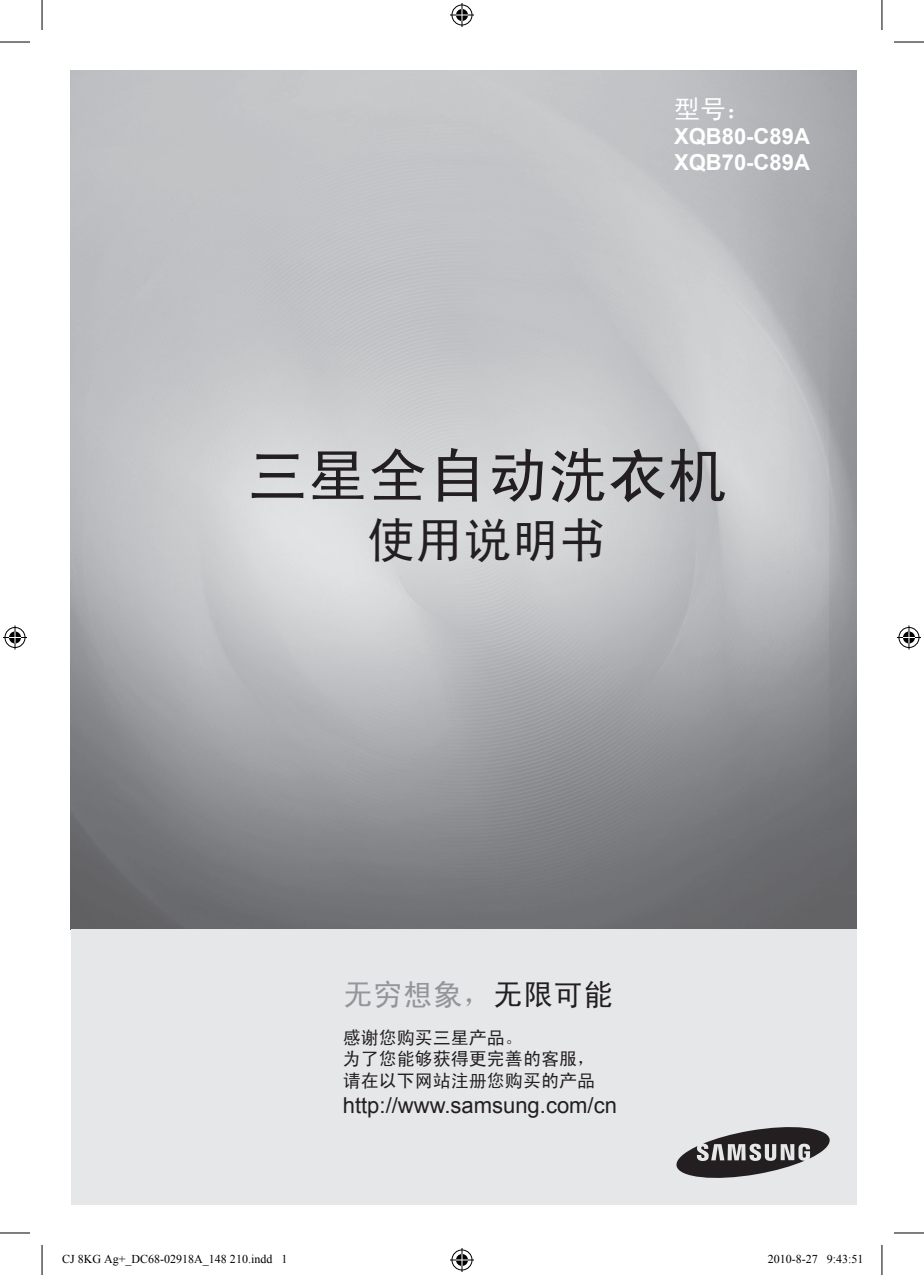
<style>
.page{position:relative;width:924px;height:1275px;background:#fff}
.page>*{position:absolute;margin:0;border:0;box-sizing:border-box;transform-origin:0 0}
.t1{font:60px "Sim Hei";color:#231f20}
.t2{font:48px "Sim Hei";color:#231f20}
.t3{font:30px "Sim Hei";color:#939598}
.t4{font:26px "Sim Hei";color:#fff}
.t5{font:22px "Arial";color:#231f20}
.t6{font:700 22px/26.4px "Arial";color:#fff}
.t7{font:18px/21.6px "Sim Hei";color:#231f20}
.t8{font:12px "Times New Roman";color:#000}
.s1{color:#231f20}
</style>
<div class="page">
<img style="left:71px;top:70px;width:784px;height:859px">
<div style="left:71px;top:929px;width:784px;height:275px;background:#e6e7e9"></div>
<svg style="left:676px;top:1127px;width:154px;height:51px"></svg>
<hr style="left:0;top:42px;width:30px;height:1px;background:#000">
<hr style="left:893px;top:42px;width:30px;height:1px;background:#000">
<hr style="left:0;top:1232px;width:30px;height:1px;background:#000">
<hr style="left:893px;top:1232px;width:30px;height:1px;background:#000">
<hr style="left:42px;top:0;width:1px;height:30px;background:#000">
<hr style="left:42px;top:1245px;width:1px;height:30px;background:#000">
<hr style="left:881px;top:0;width:1px;height:30px;background:#000">
<hr style="left:881px;top:1245px;width:1px;height:30px;background:#000">
<svg style="left:450px;top:3px;width:24px;height:24px"></svg>
<svg style="left:450px;top:1248px;width:24px;height:24px"></svg>
<svg style="left:3px;top:625px;width:24px;height:24px"></svg>
<svg style="left:897px;top:625px;width:23px;height:24px"></svg>
<h3 class="t4" style="left:673px;top:95px;width:79px">型号：</h3>
<h3 class="t6" style="left:673px;top:124px;width:137px">XQB80-C89A<br>XQB70-C89A</h3>
<h1 class="t1" style="left:247px;top:445px;width:482px">三星全自动洗衣机</h1>
<h2 class="t2" style="left:367px;top:516px;width:241px">使用说明书</h2>
<h3 class="t3" style="left:342px;top:979px;width:271px">无穷想象，<span class="s1">无限可能</span></h3>
<h3 class="t7" style="left:342px;top:1026px;width:253px">感谢您购买三星产品。<br>为了您能够获得更完善的客服，请在以下网站注册您购买的产品</h3>
<h3 class="t5" style="left:342px;top:1091px;width:275px">http://www.samsung.com/cn</h3>
<p class="t8" style="left:62px;top:1250px;width:227px">CJ 8KG Ag+_DC68-02918A_148 210.indd 1</p>
<p class="t8" style="left:767px;top:1250px;width:97px">2010-8-27 9:43:51</p>
</div>
